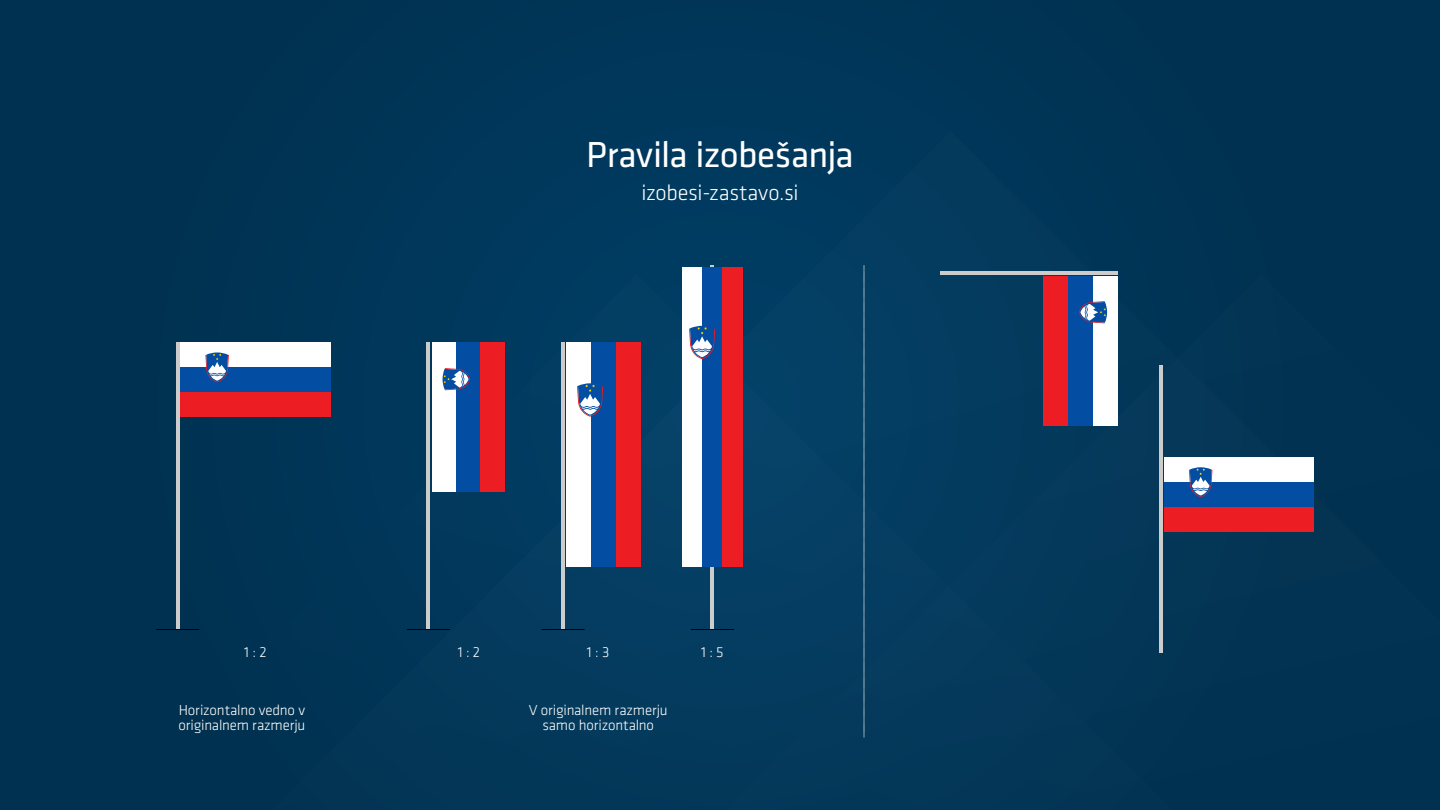
<style>
.page{position:relative;width:1440px;height:810px;background:#003150}
.page>*{position:absolute;margin:0;border:0;box-sizing:border-box;transform-origin:0 0}
.t1{font:37.5px "Klavika";letter-spacing:-.02em;color:#fff}
.t2{font:300 22.5px "Klavika";letter-spacing:-.015em;color:#fff}
.t3{font:300 15px/15px "Klavika";letter-spacing:-.01em;color:#fff;text-align:center}
</style>
<div class="page">
<div style="left:545px;top:79px;width:351px;height:52px;background:#00385b"></div>
<div style="left:422px;top:131px;width:654px;height:143px;background:#00395d"></div>
<svg style="left:199px;top:274px;width:964px;height:511px;fill:#04395c"></svg>
<svg style="left:864px;top:266px;width:1px;height:471px"></svg>
<hr style="left:711px;top:266px;width:3px;height:364px;background:#ccc">
<hr style="left:176px;top:342px;width:4px;height:288px;background:#ccc">
<hr style="left:940px;top:271px;width:178px;height:4px;background:#ccc">
<hr style="left:1160px;top:365px;width:3px;height:287px;background:#ccc">
<hr style="left:156px;top:629px;width:43px;height:1px;background:#000">
<hr style="left:427px;top:342px;width:3px;height:288px;background:#ccc">
<hr style="left:561px;top:342px;width:4px;height:288px;background:#ccc">
<hr style="left:407px;top:629px;width:43px;height:1px;background:#000">
<hr style="left:542px;top:629px;width:43px;height:1px;background:#000">
<hr style="left:691px;top:629px;width:43px;height:1px;background:#000">
<div style="left:180px;top:342px;width:150px;height:25px;background:#fff"></div>
<div style="left:180px;top:367px;width:150px;height:25px;background:#034ea2"></div>
<div style="left:180px;top:392px;width:150px;height:25px;background:#ed1d24"></div>
<svg style="left:205px;top:352px;width:24px;height:30px"></svg>
<div style="left:1093px;top:276px;width:25px;height:150px;background:#fff"></div>
<div style="left:1068px;top:276px;width:25px;height:150px;background:#034ea2"></div>
<div style="left:1043px;top:276px;width:25px;height:150px;background:#ed1d24"></div>
<svg style="left:1079px;top:301px;width:28px;height:22px"></svg>
<div style="left:1164px;top:457px;width:150px;height:25px;background:#fff"></div>
<div style="left:1164px;top:482px;width:150px;height:25px;background:#034ea2"></div>
<div style="left:1164px;top:507px;width:150px;height:25px;background:#ed1d24"></div>
<svg style="left:1189px;top:467px;width:23px;height:30px"></svg>
<div style="left:432px;top:342px;width:24px;height:150px;background:#fff"></div>
<div style="left:456px;top:342px;width:25px;height:150px;background:#034ea2"></div>
<div style="left:481px;top:342px;width:24px;height:150px;background:#ed1d24"></div>
<svg style="left:443px;top:368px;width:27px;height:22px"></svg>
<div style="left:566px;top:342px;width:25px;height:225px;background:#fff"></div>
<div style="left:591px;top:342px;width:25px;height:225px;background:#034ea2"></div>
<div style="left:616px;top:342px;width:25px;height:225px;background:#ed1d24"></div>
<svg style="left:577px;top:383px;width:26px;height:34px"></svg>
<div style="left:682px;top:267px;width:20px;height:300px;background:#fff"></div>
<div style="left:702px;top:267px;width:20px;height:300px;background:#034ea2"></div>
<div style="left:722px;top:267px;width:20px;height:300px;background:#ed1d24"></div>
<svg style="left:689px;top:326px;width:26px;height:33px"></svg>
<h1 class="t1" style="left:586px;top:134px;width:269px">Pravila izobešanja</h1>
<h2 class="t2" style="left:641px;top:180px;width:159px">izobesi-zastavo.si</h2>
<p class="t3" style="left:244px;top:645px;width:24px">1 : 2</p>
<p class="t3" style="left:458px;top:645px;width:24px">1 : 2</p>
<p class="t3" style="left:179px;top:703px;width:128px;text-align:left">Horizontalno vedno v originalnem razmerju</p>
<p class="t3" style="left:587px;top:645px;width:24px">1 : 3</p>
<p class="t3" style="left:701px;top:645px;width:24px">1 : 5</p>
<p class="t3" style="left:529px;top:703px;width:140px">V originalnem razmerju samo horizontalno</p>
</div>
